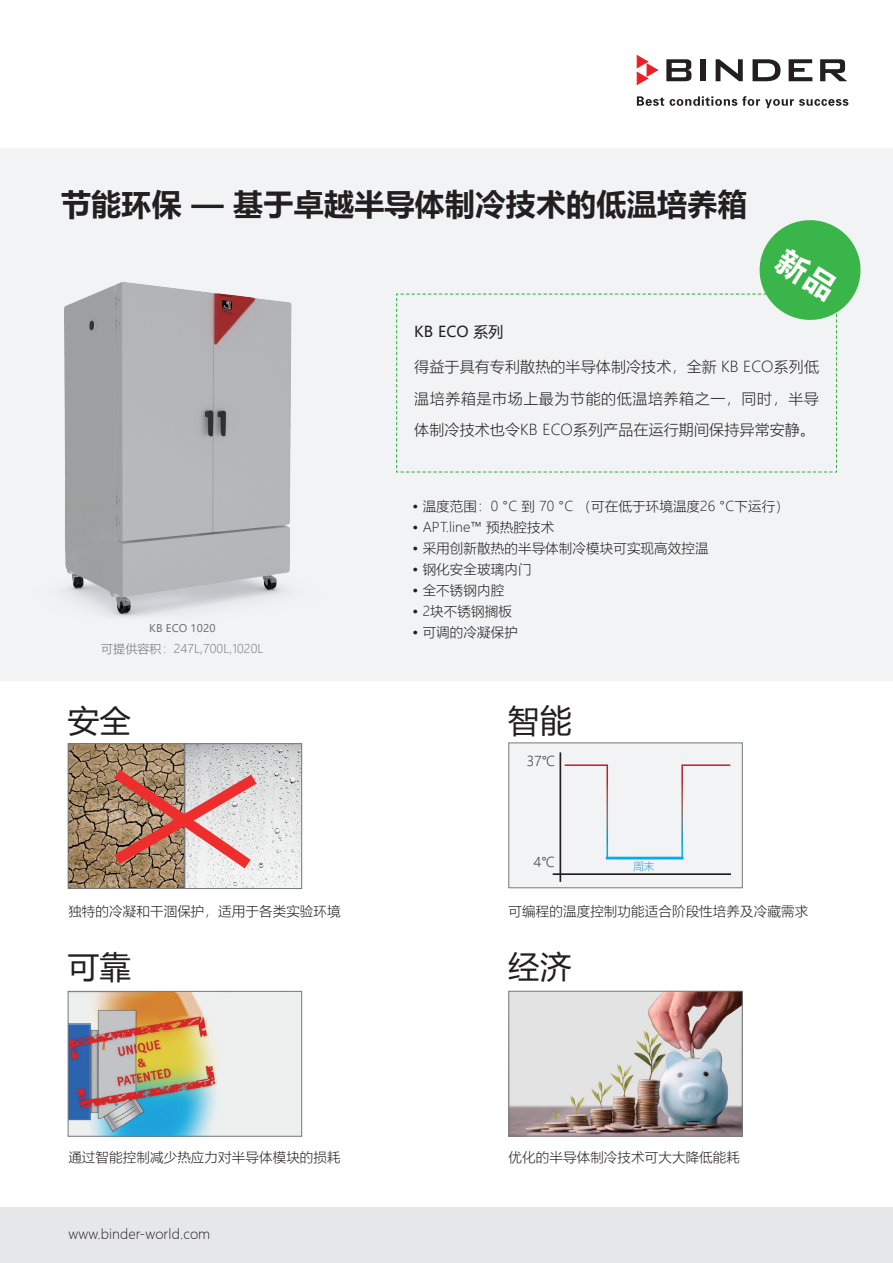
<style>
.page{position:relative;width:893px;height:1263px;background:#fff}
.page>*{position:absolute;margin:0;border:0;box-sizing:border-box;transform-origin:0 0}
.t1{font:31.5px "Microsoft Ya Hei UI";letter-spacing:.01em;color:#231f20}
.t2{font:700 30px "Microsoft Ya Hei UI";letter-spacing:.01em;color:#231f20}
.t3{font:15px/31.5px "Microsoft Ya Hei UI Light";letter-spacing:.01em;color:#231f20;text-align:justify}
.t4{font:15px "Microsoft Ya Hei UI";letter-spacing:.01em;color:#231f20}
.t5{font:13.5px/21px "Microsoft Ya Hei UI Light";letter-spacing:.01em;color:#231f20}
.t6{font:12px "Microsoft Ya Hei UI Light";letter-spacing:.01em;color:#717275}
.t7{font:10.5px "Microsoft Ya Hei UI";letter-spacing:.01em;color:#717275}
.t8{font:10.5px "Microsoft Ya Hei UI Light";color:#249cd7}
.s1{font-family:"Microsoft Ya Hei UI";font-weight:700}
</style>
<div class="page">
<div style="left:0;top:148px;width:893px;height:533px;background:#f2f3f4"></div>
<svg style="left:637px;top:96px;width:27px;height:10px"></svg>
<svg style="left:670px;top:96px;width:178px;height:12px"></svg>
<svg style="left:666px;top:59px;width:25px;height:22px"></svg>
<div style="left:700px;top:59px;width:6px;height:22px;background:#231f20"></div>
<svg style="left:716px;top:59px;width:27px;height:22px"></svg>
<svg style="left:753px;top:59px;width:27px;height:22px"></svg>
<svg style="left:789px;top:59px;width:23px;height:22px"></svg>
<svg style="left:820px;top:59px;width:27px;height:22px"></svg>
<svg style="left:637px;top:55px;width:21px;height:30px"></svg>
<div style="left:0;top:1208px;width:893px;height:55px;background:#e6e7e9"></div>
<div style="left:509px;top:743px;width:233px;height:145px;background:#f2f3f4;border:1px solid #76787b"></div>
<img style="left:70px;top:993px;width:230px;height:141px">
<div style="left:68px;top:991px;width:234px;height:145px;border:1px solid #76787b"></div>
<img style="left:511px;top:993px;width:229px;height:141px">
<div style="left:509px;top:991px;width:233px;height:145px;border:1px solid #76787b"></div>
<img style="left:64px;top:282px;width:228px;height:335px">
<hr style="left:559px;top:752px;width:2px;height:130px;background:#231f20">
<hr style="left:553px;top:873px;width:177px;height:2px;background:#231f20">
<svg style="left:565px;top:764px;width:165px;height:95px"></svg>
<hr style="left:606px;top:857px;width:78px;height:2px;background:#00aeef">
<img style="left:70px;top:745px;width:230px;height:142px">
<div style="left:68px;top:743px;width:234px;height:146px;border:1px solid #76787b"></div>
<hr style="left:184px;top:744px;width:1px;height:144px;background:#76787b">
<svg style="left:102px;top:759px;width:166px;height:120px;background:#c49c90"></svg>
<svg style="left:396px;top:220px;width:465px;height:253px"></svg>
<h2 class="t2" style="left:61px;top:183px;width:688px">节能环保 — 基于卓越半导体制冷技术的低温培养箱</h2>
<p class="t4" style="left:414px;top:322px;width:91px">KB ECO 系列</p>
<p class="t7" style="left:149px;top:621px;width:68px">KB ECO 1020</p>
<p class="t6" style="left:101px;top:641px;width:164px">可提供容积：247L,700L,1020L</p>
<h1 class="t1" style="left:68px;top:699px;width:65px">安全</h1>
<p class="t3" style="left:414px;top:351px;width:406px">得益于具有专利散热的半导体制冷技术，全新 KB ECO系列低温培养箱是市场上最为节能的低温培养箱之一，同时，半导体制冷技术也令KB ECO系列产品在运行期间保持异常安静。</p>
<p class="t5" style="left:412px;top:495px;width:378px"><span class="s1">·</span> 温度范围：0 °C 到 70 °C （可在低于环境温度26 °C下运行）<span class="s1">·</span> APT.line™ 预热腔技术<br><span class="s1">·</span> 采用创新散热的半导体制冷模块可实现高效控温<br><span class="s1">·</span> 钢化安全玻璃内门<br><span class="s1">·</span> 全不锈钢内腔<br><span class="s1">·</span> 2块不锈钢搁板<br><span class="s1">·</span> 可调的冷凝保护</p>
<h1 class="t1" style="left:508px;top:699px;width:65px">智能</h1>
<p class="t5" style="left:527px;top:750px;width:30px">37℃</p>
<p class="t5" style="left:534px;top:851px;width:23px">4℃</p>
<p class="t8" style="left:633px;top:859px;width:23px">周末</p>
<p class="t5" style="left:68px;top:900px;width:274px">独特的冷凝和干涸保护，适用于各类实验环境</p>
<p class="t5" style="left:509px;top:900px;width:301px">可编程的温度控制功能适合阶段性培养及冷藏需求</p>
<h1 class="t1" style="left:68px;top:946px;width:65px">可靠</h1>
<p class="t5" style="left:68px;top:1146px;width:274px">通过智能控制减少热应力对半导体模块的损耗</p>
<p class="t5" style="left:68px;top:1223px;width:143px">www.binder-world.com</p>
<h1 class="t1" style="left:508px;top:946px;width:65px">经济</h1>
<p class="t5" style="left:509px;top:1146px;width:233px">优化的半导体制冷技术可大大降低能耗</p>
</div>
